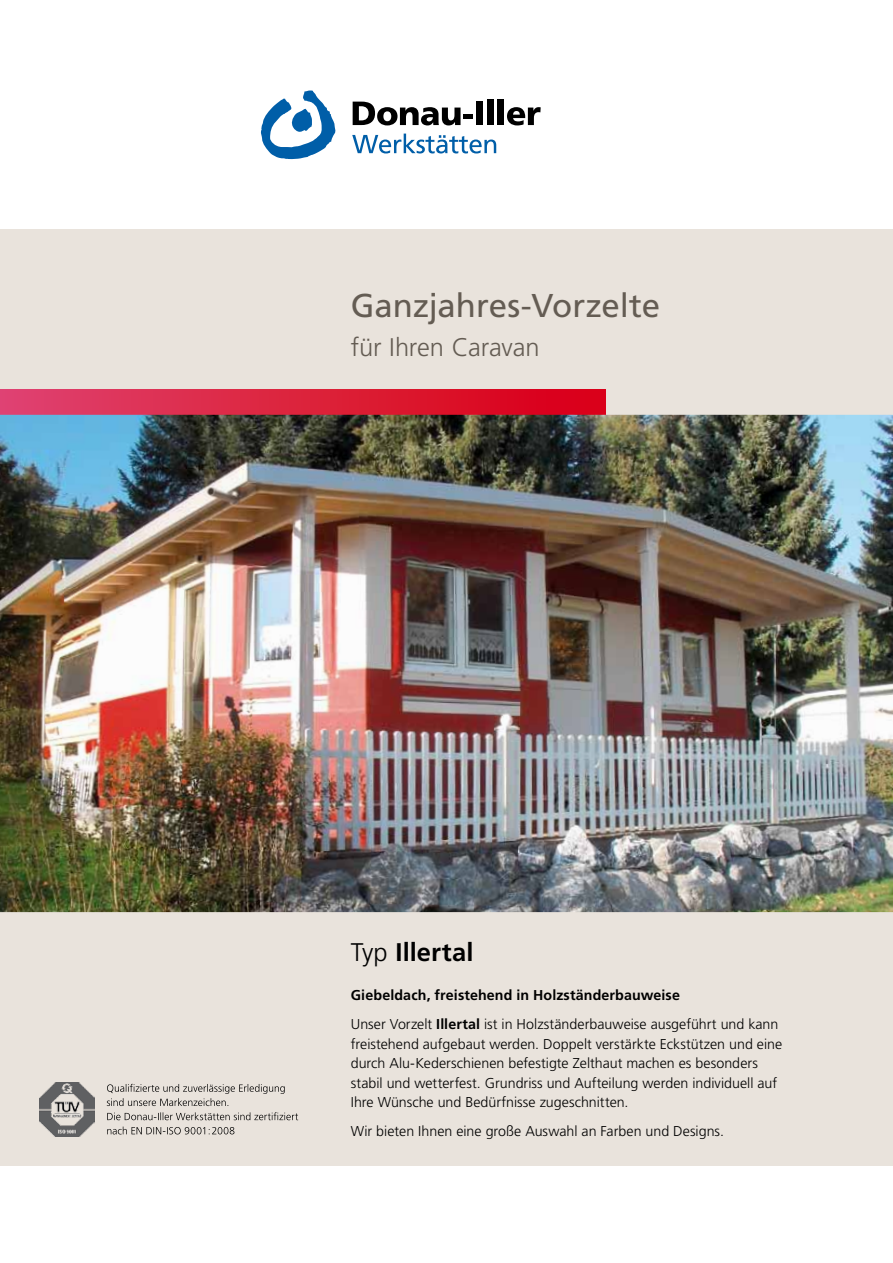
<style>
.page{position:relative;width:893px;height:1263px;background:#fff}
.page>*{position:absolute;margin:0;border:0;box-sizing:border-box;transform-origin:0 0}
.t1{font:33px "Frutiger LT";color:#645c53}
.t2{font:300 25.5px "Frutiger LT";letter-spacing:-.01em;color:#645c53}
.t3{font:700 25.5px "Frutiger LT";letter-spacing:.005em;color:#000}
.t4{font:300 14.25px/19.5px "Frutiger LT";color:#000}
.s1{font-weight:300}
.s2{font-weight:700}
</style>
<div class="page">
<div style="left:0;top:230px;width:893px;height:936px;background:#e9e3dc"></div>
<div style="left:0;top:389px;width:606px;height:26px;background:linear-gradient(to right,#df446d,#d90011)"></div>
<svg style="left:261px;top:90px;width:75px;height:69px"></svg>
<svg style="left:353px;top:102px;width:120px;height:23px"></svg>
<div style="left:477px;top:102px;width:6px;height:23px;background:#000"></div>
<div style="left:488px;top:100px;width:6px;height:25px;background:#000"></div>
<div style="left:498px;top:100px;width:6px;height:25px;background:#000"></div>
<svg style="left:507px;top:107px;width:34px;height:18px"></svg>
<svg style="left:352px;top:134px;width:144px;height:19px"></svg>
<img style="left:0;top:415px;width:893px;height:497px">
<svg style="left:107px;top:1126px;width:127px;height:8px"></svg>
<svg style="left:107px;top:1112px;width:191px;height:8px"></svg>
<svg style="left:107px;top:1084px;width:178px;height:22px"></svg>
<img style="left:40px;top:1082px;width:54px;height:54px">
<h1 class="t1" style="left:351px;top:286px;width:311px">Ganzjahres-Vorzelte</h1>
<h2 class="t2" style="left:351px;top:333px;width:190px">für Ihren Caravan</h2>
<h2 class="t3" style="left:351px;top:937px;width:124px"><span class="s1">Typ</span> Illertal</h2>
<p class="t4" style="left:351px;top:980px;width:429px;line-height:29.2px"><span class="s2">Giebeldach, freistehend in Holzständerbauweise<br></span>Unser Vorzelt <span class="s2">Illertal</span> ist in Holzständerbauweise ausgeführt und kann</p>
<p class="t4" style="left:351px;top:1034px;width:433px">freistehend aufgebaut werden. Doppelt verstärkte Eckstützen und eine durch Alu-Kederschienen befestigte Zelthaut machen es besonders stabil und wetterfest. Grundriss und Aufteilung werden individuell auf Ihre Wünsche und Bedürfnisse zugeschnitten.</p>
<p class="t4" style="left:351px;top:1122px;width:375px">Wir bieten Ihnen eine große Auswahl an Farben und Designs.</p>
</div>
